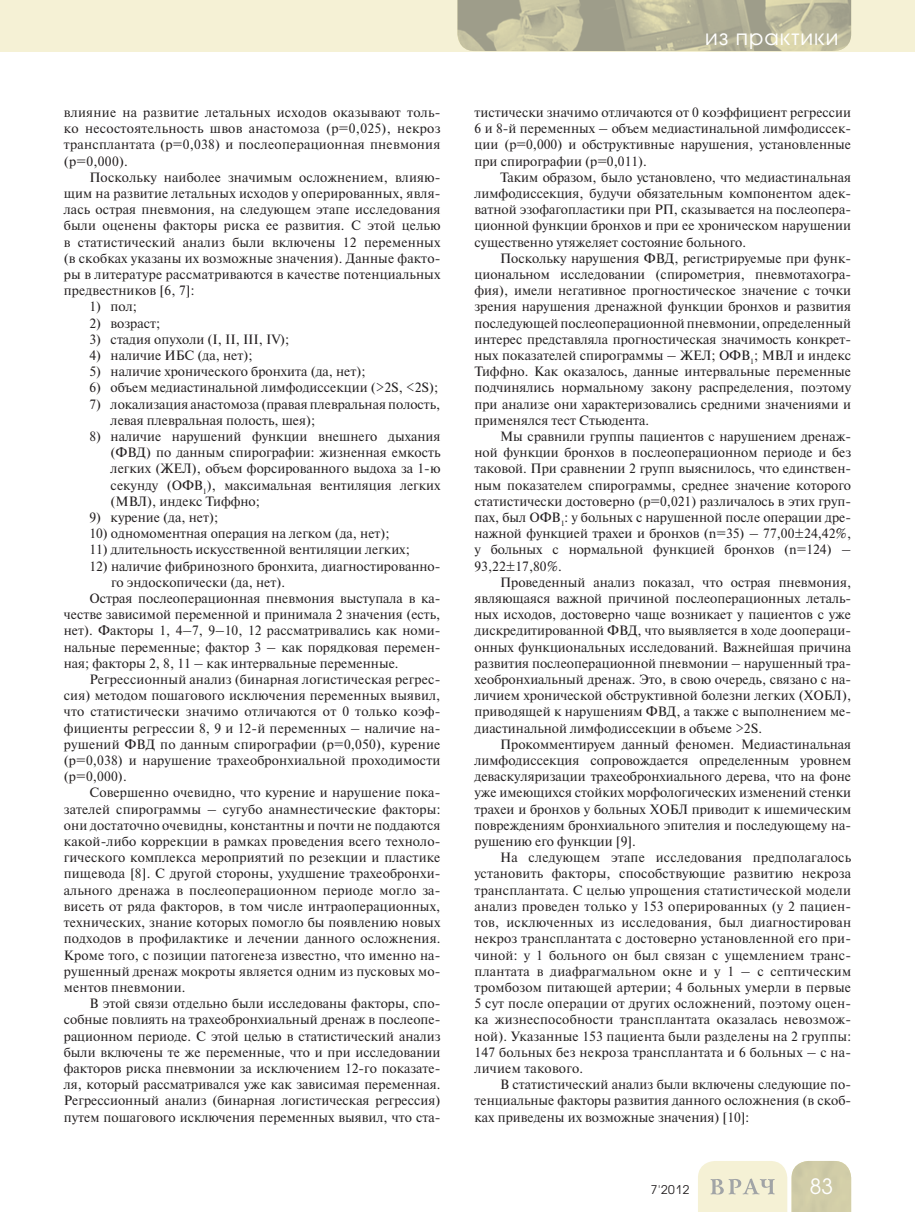
<style>
.page{position:relative;width:915px;height:1212px;background:#fff}
.page>*{position:absolute;margin:0;border:0;box-sizing:border-box;transform-origin:0 0}
.t1{font:21px "Avant Garde Gothic C";letter-spacing:.05em;color:#fff}
.t2{font:13.5px/16.2px "Newton C";color:#231f20;text-align:justify}
.t3{font:12px "Avant Garde Gothic C";color:#231f20}
</style>
<div class="page">
<div style="left:0;top:0;width:914px;height:51px;background:#f5f1d5"></div>
<svg style="left:698px;top:1161px;width:152px;height:51px;background:#e3e0c4"></svg>
<img style="left:457px;top:0;width:393px;height:51px">
<p class="t2" style="left:64px;top:106px;width:378px">влияние на развитие летальных исходов оказывают толь&shy;ко несостоятельность швов анастомоза (р=0,025), некроз трансплантата (р=0,038) и послеоперационная пневмония (р=0,000).</p>
<p class="t2" style="left:64px;top:170px;width:378px;text-indent:26px">Поскольку наиболее значимым осложнением, влияю&shy;щим на развитие летальных исходов у оперированных, явля&shy;лась острая пневмония, на следующем этапе исследования были оценены факторы риска ее развития. С этой целью в статистический анализ были включены 12 переменных (в скобках указаны их возможные значения). Данные факто&shy;ры в литературе рассматриваются в качестве потенциальных предвестников [6, 7]:</p>
<p class="t2" style="left:89px;top:300px;width:49px">1) пол;</p>
<p class="t2" style="left:89px;top:316px;width:72px">2) возраст;</p>
<p class="t2" style="left:89px;top:332px;width:201px">3) стадия опухоли (I, II, III, IV);</p>
<p class="t2" style="left:89px;top:349px;width:165px">4) наличие ИБС (да, нет);</p>
<p class="t2" style="left:89px;top:365px;width:278px">5) наличие хронического бронхита (да, нет);</p>
<p class="t2" style="left:89px;top:381px;width:350px">6) объем медиастинальной лимфодиссекции (&gt;2S, &lt;2S);</p>
<p class="t2" style="left:111px;top:397px;width:331px;text-indent:-21px">7) локализация анастомоза (правая плевральная полость, левая плевральная полость, шея);</p>
<p class="t2" style="left:111px;top:430px;width:331px;text-indent:-21px">8) наличие нарушений функции внешнего дыхания (ФВД) по данным спирографии: жизненная емкость легких (ЖЕЛ), объем форсированного выдоха за 1-ю секунду (ОФВ<sub>1</sub>), максимальная вентиляция легких (МВЛ), индекс Тиффно;</p>
<p class="t2" style="left:89px;top:511px;width:130px">9) курение (да, нет);</p>
<p class="t2" style="left:89px;top:527px;width:302px">10) одномоментная операция на легком (да, нет);</p>
<p class="t2" style="left:89px;top:543px;width:322px">11) длительность искусственной вентиляции легких;</p>
<p class="t2" style="left:89px;top:559px;width:352px">12) наличие фибринозного бронхита, диагностированно-</p>
<p class="t2" style="left:111px;top:575px;width:175px">го эндоскопически (да, нет).</p>
<p class="t2" style="left:89px;top:592px;width:352px">Острая послеоперационная пневмония выступала в ка-</p>
<p class="t2" style="left:64px;top:608px;width:378px">честве зависимой переменной и принимала 2 значения (есть,</p>
<p class="t2" style="left:64px;top:624px;width:378px">нет). Факторы 1, 4–7, 9–10, 12 рассматривались как номи-</p>
<p class="t2" style="left:64px;top:640px;width:378px">нальные переменные; фактор 3 – как порядковая перемен-</p>
<p class="t2" style="left:64px;top:656px;width:336px">ная; факторы 2, 8, 11 – как интервальные переменные.</p>
<p class="t2" style="left:89px;top:673px;width:352px">Регрессионный анализ (бинарная логистическая регрес-</p>
<p class="t2" style="left:64px;top:689px;width:378px">сия) методом пошагового исключения переменных выявил,</p>
<p class="t2" style="left:64px;top:705px;width:378px">что статистически значимо отличаются от 0 только коэф-</p>
<p class="t2" style="left:64px;top:721px;width:378px">фициенты регрессии 8, 9 и 12-й переменных – наличие на-</p>
<p class="t2" style="left:64px;top:737px;width:378px">рушений ФВД по данным спирографии (р=0,050), курение</p>
<p class="t2" style="left:64px;top:754px;width:378px">(р=0,038) и нарушение трахеобронхиальной проходимости</p>
<p class="t2" style="left:64px;top:770px;width:64px">(р=0,000).</p>
<p class="t2" style="left:89px;top:786px;width:352px">Совершенно очевидно, что курение и нарушение пока-</p>
<p class="t2" style="left:64px;top:802px;width:378px">зателей спирограммы – сугубо анамнестические факторы:</p>
<p class="t2" style="left:64px;top:818px;width:378px">они достаточно очевидны, константны и почти не поддаются</p>
<p class="t2" style="left:64px;top:835px;width:378px">какой-либо коррекции в рамках проведения всего техноло-</p>
<p class="t2" style="left:64px;top:851px;width:378px">гического комплекса мероприятий по резекции и пластике</p>
<p class="t2" style="left:64px;top:867px;width:378px">пищевода [8]. С другой стороны, ухудшение трахеобронхи-</p>
<p class="t2" style="left:64px;top:883px;width:378px">ального дренажа в послеоперационном периоде могло за-</p>
<p class="t2" style="left:64px;top:899px;width:378px">висеть от ряда факторов, в том числе интраоперационных,</p>
<p class="t2" style="left:64px;top:916px;width:378px">технических, знание которых помогло бы появлению новых</p>
<p class="t2" style="left:64px;top:932px;width:378px">подходов в профилактике и лечении данного осложнения.</p>
<p class="t2" style="left:64px;top:948px;width:378px">Кроме того, с позиции патогенеза известно, что именно на-</p>
<p class="t2" style="left:64px;top:964px;width:378px">рушенный дренаж мокроты является одним из пусковых мо-</p>
<p class="t2" style="left:64px;top:980px;width:123px">ментов пневмонии.</p>
<p class="t2" style="left:89px;top:997px;width:352px">В этой связи отдельно были исследованы факторы, спо-</p>
<p class="t2" style="left:64px;top:1013px;width:378px">собные повлиять на трахеобронхиальный дренаж в послеопе-</p>
<p class="t2" style="left:64px;top:1029px;width:378px">рационном периоде. С этой целью в статистический анализ</p>
<p class="t2" style="left:64px;top:1045px;width:378px">были включены те же переменные, что и при исследовании</p>
<p class="t2" style="left:64px;top:1061px;width:378px">факторов риска пневмонии за исключением 12-го показате-</p>
<p class="t2" style="left:64px;top:1078px;width:378px">ля, который рассматривался уже как зависимая переменная.</p>
<p class="t2" style="left:64px;top:1094px;width:378px">Регрессионный анализ (бинарная логистическая регрессия)</p>
<p class="t2" style="left:64px;top:1110px;width:378px">путем пошагового исключения переменных выявил, что ста-</p>
<h1 class="t1" style="left:704px;top:27px;width:135px">из практики</h1>
<p class="t2" style="left:474px;top:106px;width:378px">тистически значимо отличаются от 0 коэффициент регрессии 6 и 8-й переменных – объем медиастинальной лимфодиссек&shy;ции (р=0,000) и обструктивные нарушения, установленные при спирографии (р=0,011).</p>
<p class="t2" style="left:474px;top:170px;width:378px;text-indent:26px">Таким образом, было установлено, что медиастинальная лимфодиссекция, будучи обязательным компонентом адек&shy;ватной эзофагопластики при РП, сказывается на послеопера&shy;ционной функции бронхов и при ее хроническом нарушении существенно утяжеляет состояние больного.</p>
<p class="t2" style="left:474px;top:251px;width:378px;text-indent:26px">Поскольку нарушения ФВД, регистрируемые при функ&shy;циональном исследовании (спирометрия, пневмотахогра&shy;фия), имели негативное прогностическое значение с точки зрения нарушения дренажной функции бронхов и развития последующей послеоперационной пневмонии, определенный интерес представляла прогностическая значимость конкрет&shy;ных показателей спирограммы – ЖЕЛ; ОФВ<sub>1</sub>; МВЛ и индекс Тиффно. Как оказалось, данные интервальные переменные подчинялись нормальному закону распределения, поэтому при анализе они характеризовались средними значениями и применялся тест Стьюдента.</p>
<p class="t2" style="left:474px;top:430px;width:378px;text-indent:26px">Мы сравнили группы пациентов с нарушением дренаж&shy;ной функции бронхов в послеоперационном периоде и без таковой. При сравнении 2 групп выяснилось, что единствен&shy;ным показателем спирограммы, среднее значение которого статистически достоверно (р=0,021) различалось в этих груп&shy;пах, был ОФВ<sub>1</sub>: у больных с нарушенной после операции дре&shy;нажной функцией трахеи и бронхов (n=35) – 77,00±24,42%, у больных с нормальной функцией бронхов (n=124) – 93,22±17,80%.</p>
<p class="t2" style="left:474px;top:575px;width:378px;text-indent:26px">Проведенный анализ показал, что острая пневмония, являющаяся важной причиной послеоперационных леталь&shy;ных исходов, достоверно чаще возникает у пациентов с уже дискредитированной ФВД, что выявляется в ходе доопераци&shy;онных функциональных исследований. Важнейшая причина развития послеоперационной пневмонии – нарушенный тра&shy;хеобронхиальный дренаж. Это, в свою очередь, связано с на&shy;личием хронической обструктивной болезни легких (ХОБЛ), приводящей к нарушениям ФВД, а также с выполнением ме&shy;диастинальной лимфодиссекции в объеме &gt;2S.</p>
<p class="t2" style="left:474px;top:737px;width:378px;text-indent:26px">Прокомментируем данный феномен. Медиастинальная лимфодиссекция сопровождается определенным уровнем деваскуляризации трахеобронхиального дерева, что на фоне уже имеющихся стойких морфологических изменений стенки трахеи и бронхов у больных ХОБЛ приводит к ишемическим повреждениям бронхиального эпителия и последующему на&shy;рушению его функции [9].</p>
<p class="t2" style="left:474px;top:851px;width:378px;text-indent:26px">На следующем этапе исследования предполагалось установить факторы, способствующие развитию некроза трансплантата. С целью упрощения статистической модели анализ проведен только у 153 оперированных (у 2 пациен&shy;тов, исключенных из исследования, был диагностирован некроз трансплантата с достоверно установленной его при&shy;чиной: у 1 больного он был связан с ущемлением транс&shy;плантата в диафрагмальном окне и у 1 – с септическим тромбозом питающей артерии; 4 больных умерли в первые 5 сут после операции от других осложнений, поэтому оцен&shy;ка жизнеспособности трансплантата оказалась невозмож&shy;ной). Указанные 153 пациента были разделены на 2 группы:<br>147 больных без некроза трансплантата и 6 больных – с на&shy;личием такового.</p>
<p class="t2" style="left:474px;top:1078px;width:378px;text-indent:26px">В статистический анализ были включены следующие по&shy;тенциальные факторы развития данного осложнения (в скоб&shy;ках приведены их возможные значения) [10]:</p>
<p class="t3" style="left:650px;top:1184px;width:40px">7'2012</p>
<h1 class="t1" style="left:809px;top:1177px;width:25px">83</h1>
</div>
